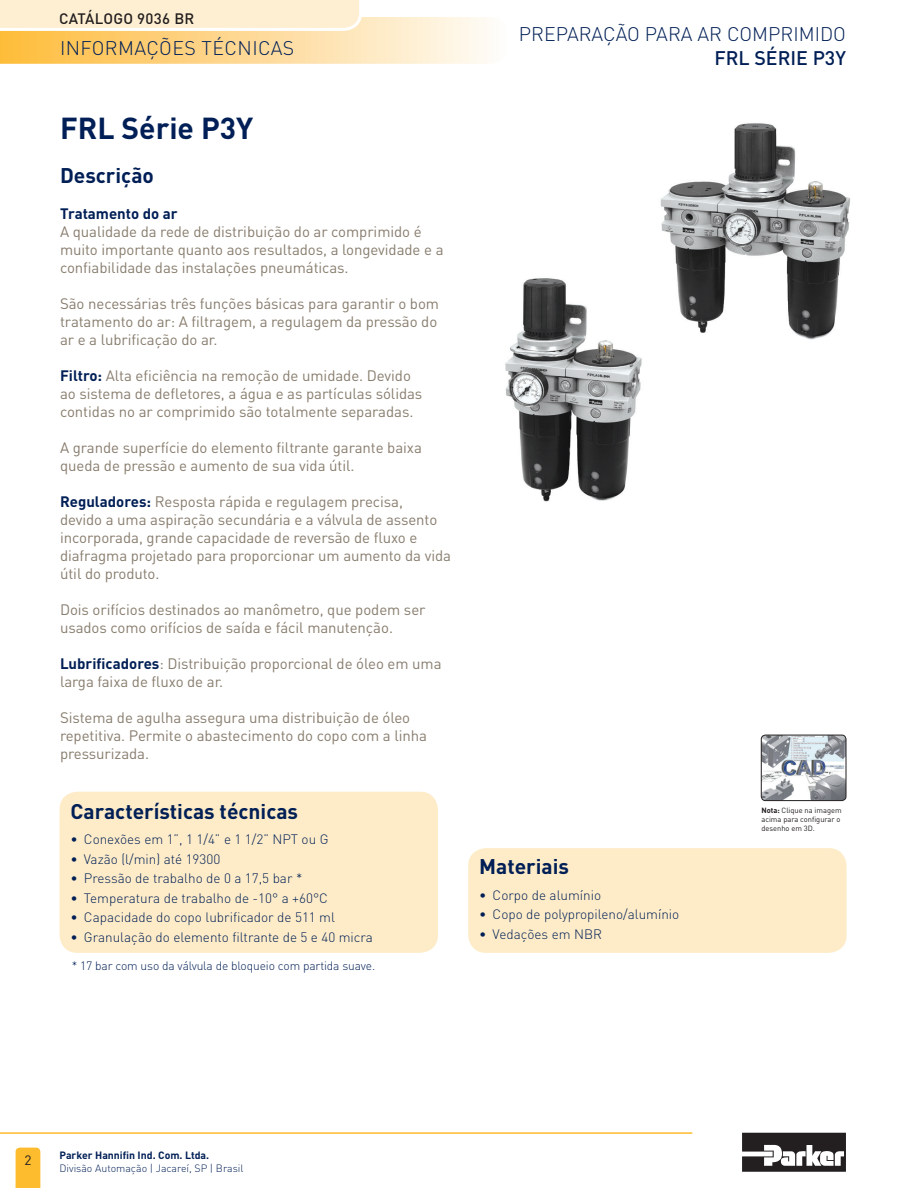
<style>
.page{position:relative;width:918px;height:1188px;background:#fff}
.page>*{position:absolute;margin:0;border:0;box-sizing:border-box;transform-origin:0 0}
.t1{font:700 30px "DIN";color:#001f56}
.t2{font:700 21px "DIN";color:#001f56}
.t3{font:300 19.5px "DIN";color:#001f56}
.t4{font:300 19.5px "DIN";letter-spacing:.02em;color:#001f56}
.t5{font:500 19.5px "DIN";color:#001f56}
.t6{font:15px/18px "DIN";letter-spacing:-.005em;color:#887d6e}
.t7{font:500 15px "DIN";letter-spacing:.02em;color:#231f20}
.t8{font:700 15px "DIN";color:#001f56}
.t9{font:300 13.5px "DIN";color:#001f56}
.t10{font:13.5px "DIN";color:#231f20}
.t11{font:300 12px "DIN";letter-spacing:-.01em;color:#001f56}
.t12{font:300 10.5px "DIN";color:#001f56}
.t13{font:700 10.5px "DIN";color:#001f56}
.t14{font:7.5px/9px "DIN";color:#231f20}
.s1{font-weight:700;color:#001f56}
.s2{font-weight:700}
</style>
<div class="page">
<svg style="left:742px;top:1133px;width:104px;height:39px"></svg>
<svg style="left:16px;top:1148px;width:24px;height:40px"></svg>
<svg style="left:0;top:0;width:487px;height:64px;background:#fee5b8"></svg>
<hr style="left:0;top:1132px;width:692px;height:2px;background:#fdbb2e">
<div style="left:60px;top:792px;width:378px;height:161px;background:#feecc8;border-radius:18px"></div>
<div style="left:468px;top:848px;width:379px;height:105px;background:#feecc8;border-radius:18px"></div>
<img style="left:660px;top:123px;width:190px;height:217px">
<img style="left:505px;top:278px;width:137px;height:224px">
<img style="left:761px;top:735px;width:85px;height:66px">
<div style="left:761px;top:735px;width:85px;height:66px;border:1px solid #231f20;border-radius:4px"></div>
<p class="t7" style="left:59px;top:9px;width:137px">CATÁLOGO 9036 BR</p>
<h3 class="t4" style="left:60px;top:36px;width:236px">INFORMAÇÕES TÉCNICAS</h3>
<h1 class="t1" style="left:60px;top:108px;width:195px">FRL Série P3Y</h1>
<h2 class="t2" style="left:60px;top:162px;width:96px">Descrição</h2>
<p class="t8" style="left:60px;top:204px;width:119px">Tratamento do ar</p>
<p class="t6" style="left:60px;top:223px;width:385px">A qualidade da rede de distribuição do ar comprimido é muito importante quanto aos resultados, a longevidade e a confiabilidade das instalações pneumáticas.</p>
<p class="t6" style="left:60px;top:295px;width:381px">São necessárias três funções básicas para garantir o bom tratamento do ar: A filtragem, a regulagem da pressão do ar e a lubrificação do ar.</p>
<p class="t6" style="left:60px;top:367px;width:364px"><span class="s1">Filtro:</span> Alta eficiência na remoção de umidade. Devido ao sistema de defletores, a água e as partículas sólidas contidas no ar comprimido são totalmente separadas.</p>
<p class="t6" style="left:60px;top:439px;width:363px">A grande superfície do elemento filtrante garante baixa queda de pressão e aumento de sua vida útil.</p>
<p class="t6" style="left:60px;top:493px;width:393px"><span class="s1">Reguladores:</span> Resposta rápida e regulagem precisa,<br>devido a uma aspiração secundária e a válvula de assento incorporada, grande capacidade de reversão de fluxo e diafragma projetado para proporcionar um aumento da vida útil do produto.</p>
<p class="t6" style="left:60px;top:601px;width:367px">Dois orifícios destinados ao manômetro, que podem ser usados como orifícios de saída e fácil manutenção.</p>
<p class="t6" style="left:60px;top:655px;width:383px"><span class="s1">Lubrificadores</span>: Distribuição proporcional de óleo em uma larga faixa de fluxo de ar.</p>
<p class="t6" style="left:60px;top:709px;width:369px">Sistema de agulha assegura uma distribuição de óleo repetitiva. Permite o abastecimento do copo com a linha pressurizada.</p>
<h2 class="t2" style="left:70px;top:798px;width:229px">Características técnicas</h2>
<p class="t9" style="left:70px;top:831px;width:260px">• Conexões em 1”, 1 1/4” e 1 1/2” NPT ou G</p>
<p class="t9" style="left:70px;top:851px;width:151px">• Vazão (l/min) até 19300</p>
<p class="t9" style="left:70px;top:870px;width:233px">• Pressão de trabalho de 0 a 17,5 bar *</p>
<p class="t9" style="left:70px;top:890px;width:259px">• Temperatura de trabalho de -10° a +60°C</p>
<p class="t9" style="left:70px;top:909px;width:266px">• Capacidade do copo lubrificador de 511 ml</p>
<p class="t9" style="left:71px;top:929px;width:304px">• Granulação do elemento filtrante de 5 e 40 micra</p>
<p class="t11" style="left:72px;top:958px;width:305px">* 17 bar com uso da válvula de bloqueio com partida suave.</p>
<h3 class="t3" style="left:519px;top:22px;width:329px">PREPARAÇÃO PARA AR COMPRIMIDO</h3>
<h3 class="t5" style="left:714px;top:45px;width:133px">FRL SÉRIE P3Y</h3>
<h2 class="t2" style="left:479px;top:853px;width:91px">Materiais</h2>
<p class="t9" style="left:479px;top:887px;width:124px">• Corpo de alumínio</p>
<p class="t9" style="left:479px;top:906px;width:202px">• Copo de polypropileno/alumínio</p>
<p class="t9" style="left:479px;top:926px;width:124px">• Vedações em NBR</p>
<p class="t14" style="left:761px;top:805px;width:82px"><span class="s2">Nota:</span> Clique na imagem acima para configurar o desenho em 3D.</p>
<p class="t10" style="left:24px;top:1151px;width:9px">2</p>
<p class="t13" style="left:60px;top:1149px;width:151px">Parker Hannifin Ind. Com. Ltda.</p>
<p class="t12" style="left:60px;top:1162px;width:185px">Divisão Automação | Jacareí, SP | Brasil</p>
</div>
